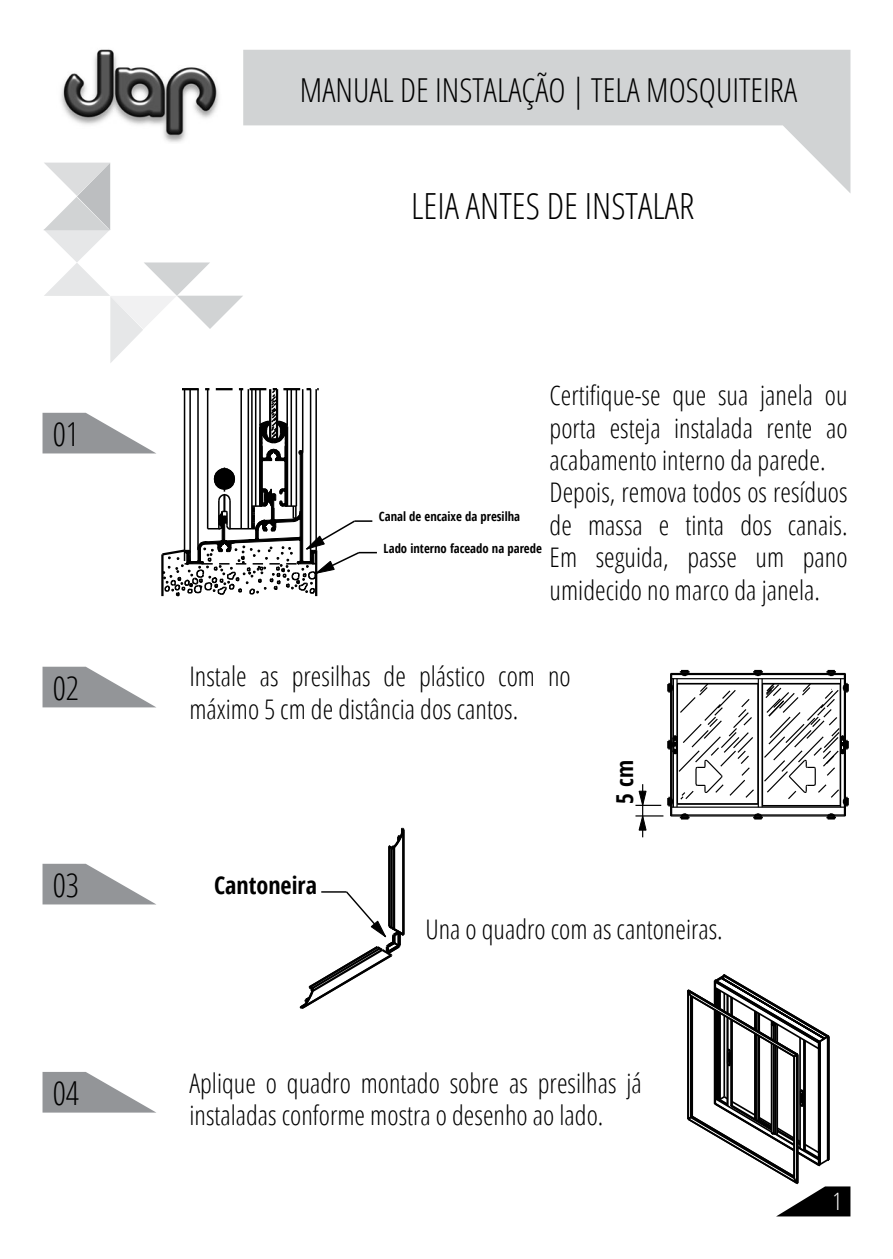
<style>
.page{position:relative;width:893px;height:1259px;background:#fff}
.page>*{position:absolute;margin:0;border:0;box-sizing:border-box;transform-origin:0 0}
.t1{font:300 condensed 36px "Open Sans";color:#000}
.t2{font:300 condensed 33px "Open Sans";color:#000}
.t3{font:300 condensed 27px/32.4px "Open Sans";color:#000}
.t4{font:700 24px "Open Sans Condensed";color:#000}
.t5{font:300 condensed 24px "Open Sans";color:#fff}
.t6{font:700 23.4px "Open Sans Condensed";color:#000}
.t7{font:700 12.6px "Open Sans Condensed";color:#000}
</style>
<div class="page">
<svg style="left:243px;top:50px;width:607px;height:143px;fill:#d1d3d4"></svg>
<svg style="left:44px;top:163px;width:199px;height:200px"></svg>
<svg style="left:43px;top:667px;width:113px;height:40px"></svg>
<svg style="left:43px;top:864px;width:113px;height:40px"></svg>
<svg style="left:43px;top:1072px;width:112px;height:40px"></svg>
<svg style="left:43px;top:388px;width:334px;height:209px"></svg>
<svg style="left:635px;top:669px;width:214px;height:168px"></svg>
<hr style="left:402px;top:830px;width:3px;height:104px;background:#000">
<hr style="left:393px;top:847px;width:2px;height:82px;background:#000">
<hr style="left:391px;top:848px;width:2px;height:80px;background:#000">
<hr style="left:388px;top:847px;width:3px;height:79px;background:#000">
<svg style="left:388px;top:827px;width:17px;height:24px"></svg>
<svg style="left:299px;top:890px;width:106px;height:119px"></svg>
<img style="left:61px;top:49px;width:158px;height:93px">
<svg style="left:687px;top:974px;width:163px;height:242px"></svg>
<p class="t2" style="left:53px;top:411px;width:28px">01</p>
<p class="t2" style="left:53px;top:665px;width:28px">02</p>
<p class="t2" style="left:53px;top:862px;width:28px">03</p>
<p class="t2" style="left:53px;top:1070px;width:28px">04</p>
<p class="t2" style="left:300px;top:68px;width:499px">MANUAL DE INSTALAÇÃO | TELA MOSQUITEIRA</p>
<h1 class="t1" style="left:411px;top:181px;width:285px">LEIA ANTES DE INSTALAR</h1>
<p class="t7" style="left:379px;top:508px;width:143px">Canal de encaixe da presilha</p>
<p class="t7" style="left:384px;top:540px;width:160px">Lado interno faceado na parede</p>
<p class="t3" style="left:550px;top:378px;width:299px">Certifique-se que sua janela ou porta esteja instalada rente ao acabamento interno da parede.<br>Depois, remova todos os resíduos de massa e tinta dos canais.<br>Em seguida, passe um pano umidecido no marco da janela.</p>
<p class="t3" style="left:189px;top:659px;width:383px">Instale as presilhas de plástico com no máximo 5 cm de distância dos cantos.</p>
<p class="t4" style="left:214px;top:868px;width:104px">Cantoneira</p>
<p class="t6" style="left:608px;top:803px;width:45px;rotate:-90deg">5 cm</p>
<p class="t3" style="left:425px;top:912px;width:299px">Una o quadro com as cantoneiras.</p>
<p class="t3" style="left:189px;top:1065px;width:454px">Aplique o quadro montado sobre as presilhas já instaladas conforme mostra o desenho ao lado.</p>
<p class="t5" style="left:832px;top:1185px;width:11px">1</p>
</div>
